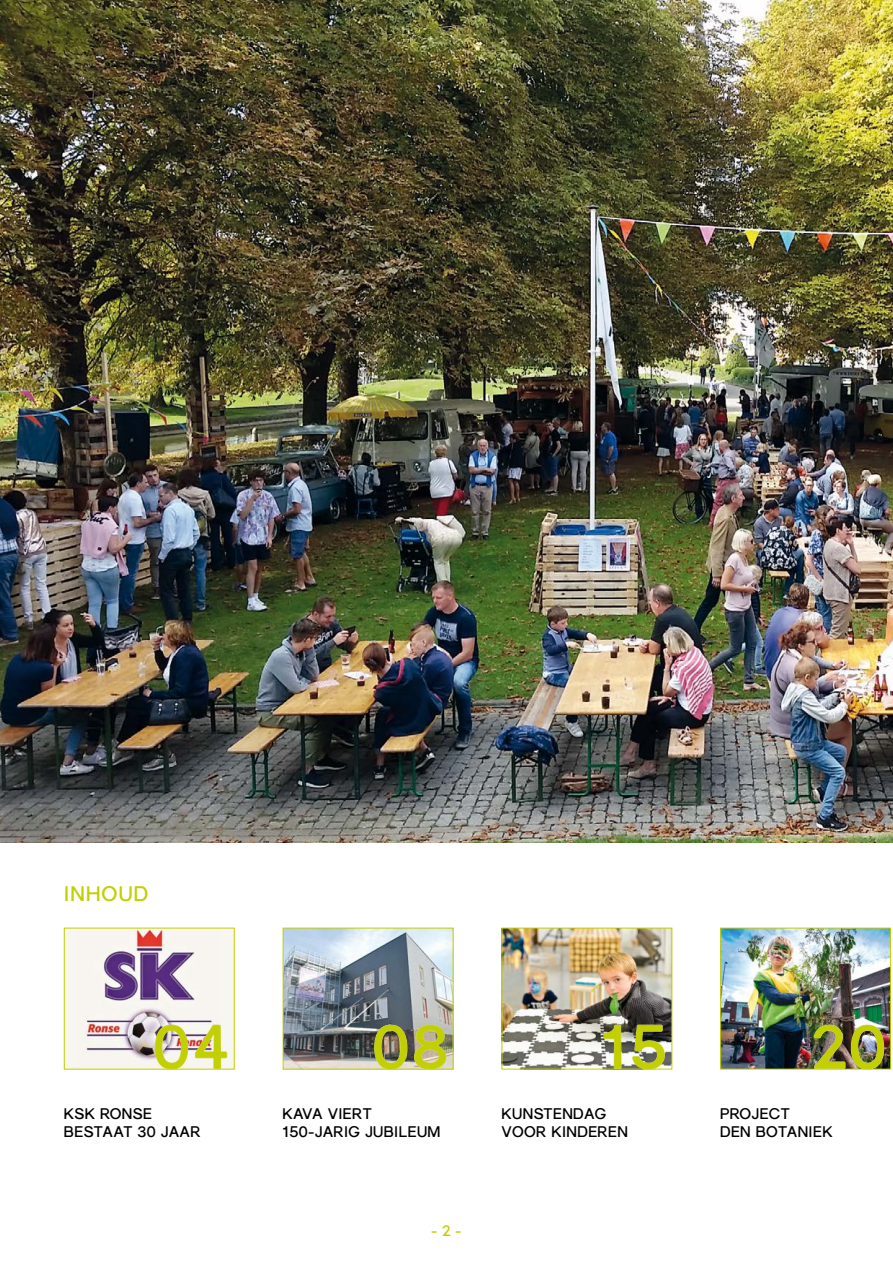
<style>
.page{position:relative;width:893px;height:1263px;background:#fff}
.page>*{position:absolute;margin:0;border:0;box-sizing:border-box;transform-origin:0 0}
.t1{font:700 60.45px "Gravity";letter-spacing:.04em;color:#c2cf00}
.t2{font:700 20.55px "Gravity";letter-spacing:.05em;color:#c2cf00}
.t3{font:700 15px/18px "Gravity";letter-spacing:.02em;color:#000}
.t4{font:700 15px "Gravity";color:#c2cf00}
</style>
<div class="page">
<img style="left:722px;top:929px;width:167px;height:138px">
<div style="left:720px;top:927px;width:171px;height:142px;border:1px solid #c2cf00"></div>
<img style="left:813px;top:1024px;width:72px;height:46px">
<img style="left:0;top:0;width:893px;height:843px">
<div style="left:64px;top:928px;width:170px;height:141px;background:#f8f6f1"></div>
<img style="left:85px;top:929px;width:129px;height:131px">
<div style="left:64px;top:927px;width:171px;height:142px;border:1px solid #c2cf00"></div>
<img style="left:285px;top:929px;width:167px;height:138px">
<img style="left:503px;top:929px;width:167px;height:138px">
<div style="left:501px;top:927px;width:171px;height:142px;border:1px solid #c2cf00"></div>
<img style="left:154px;top:1024px;width:74px;height:46px">
<img style="left:374px;top:1024px;width:34px;height:46px">
<svg style="left:414px;top:1024px;width:33px;height:46px"></svg>
<svg style="left:603px;top:1024px;width:19px;height:46px"></svg>
<svg style="left:631px;top:1004px;width:34px;height:66px"></svg>
<h2 class="t2" style="left:64px;top:882px;width:86px">INHOUD</h2>
<h1 class="t1" style="left:154px;top:1010px;width:77px">04</h1>
<h1 class="t1" style="left:373px;top:1010px;width:77px">08</h1>
<h1 class="t1" style="left:601px;top:1010px;width:68px">15</h1>
<p class="t3" style="left:64px;top:1104px;width:138px">KSK RONSE<br>BESTAAT 30 JAAR</p>
<p class="t3" style="left:283px;top:1104px;width:159px">KAVA VIERT<br>150-JARIG JUBILEUM</p>
<p class="t3" style="left:501px;top:1104px;width:128px">KUNSTENDAG<br>VOOR KINDEREN</p>
<p class="t4" style="left:431px;top:1221px;width:32px">- 2 -</p>
<h1 class="t1" style="left:812px;top:1010px;width:76px">20</h1>
<p class="t3" style="left:720px;top:1104px;width:114px">PROJECT<br>DEN BOTANIEK</p>
</div>
